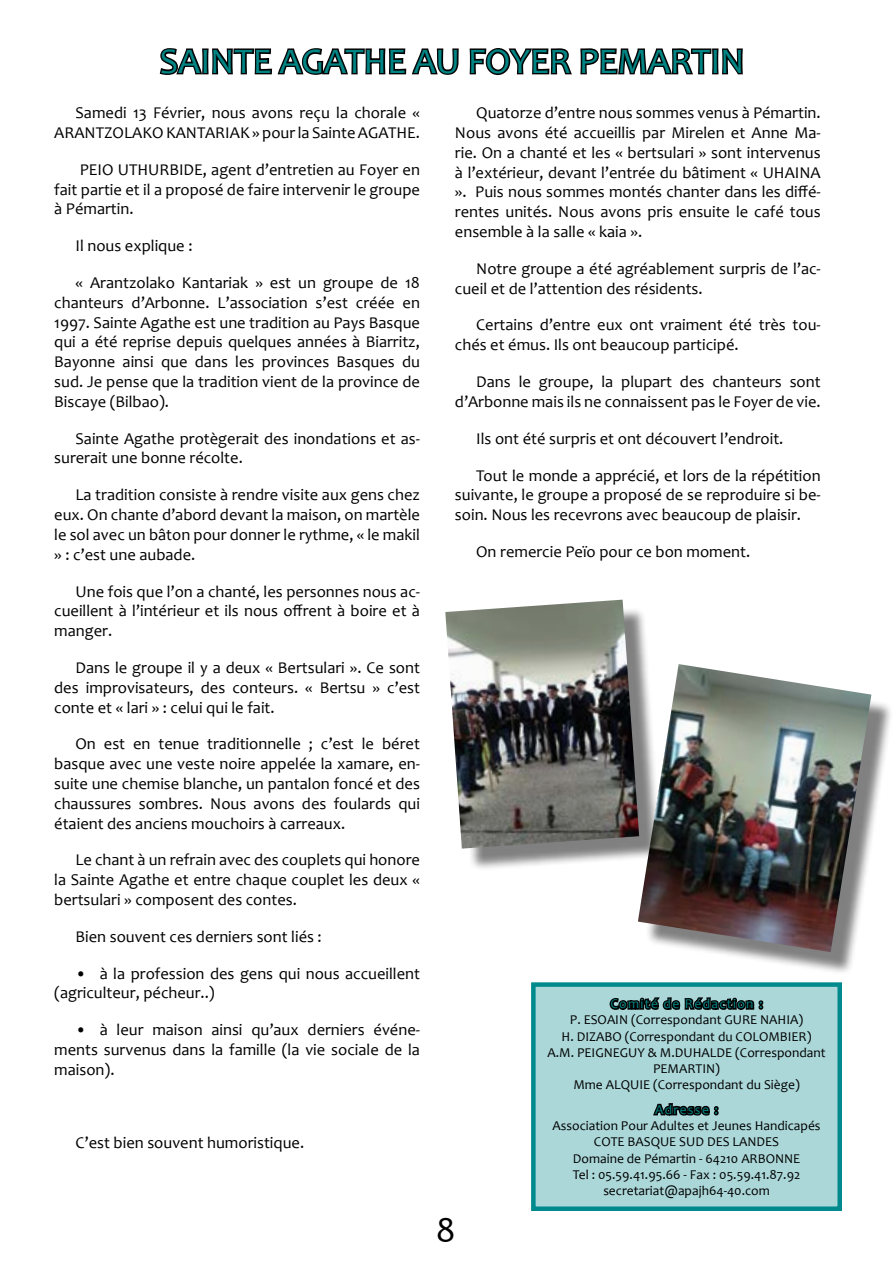
<style>
.page{position:relative;width:893px;height:1263px;background:#fff}
.page>*{position:absolute;margin:0;border:0;box-sizing:border-box;transform-origin:0 0}
.t1{font:36px "Candara";color:#008585}
.t2{font:36px "Candara";color:#000}
.t3{font:16.5px/19.8px "Candara";color:#000;text-align:justify}
.t4{font:13.5px/16.2px "Candara";color:#000;text-align:center}
.t5{font:13.5px "Candara";letter-spacing:.1em;color:#008585}
</style>
<div class="page">
<svg style="left:159px;top:48px;width:300px;height:27px"></svg>
<svg style="left:469px;top:48px;width:274px;height:27px"></svg>
<div style="left:533px;top:984px;width:307px;height:225px;background:#abd7d9"></div>
<svg style="left:609px;top:997px;width:155px;height:13px"></svg>
<svg style="left:653px;top:1103px;width:66px;height:13px"></svg>
<div style="left:531px;top:982px;width:311px;height:229px;border:4px solid #008a8d"></div>
<div style="left:452px;top:607px;width:210px;height:265px;background:#000;opacity:.5"></div>
<img style="left:445px;top:600px;width:194px;height:249px">
<div style="left:645px;top:671px;width:248px;height:305px;background:#000;opacity:.5"></div>
<img style="left:638px;top:664px;width:233px;height:288px">
<h1 class="t1" style="left:160px;top:39px;width:586px">SAINTE AGATHE AU FOYER PEMARTIN</h1>
<p class="t3" style="left:54px;top:103px;width:367px;text-align:right">Samedi 13 Février, nous avons reçu la chorale «<br>ARANTZOLAKO KANTARIAK » pour la Sainte AGATHE.</p>
<p class="t3" style="left:54px;top:159px;width:367px;text-indent:26px">PEIO UTHURBIDE, agent d’entretien au Foyer en fait partie et il a proposé de faire intervenir le groupe à Pémartin.</p>
<p class="t3" style="left:76px;top:236px;width:118px">Il nous explique :</p>
<p class="t3" style="left:54px;top:273px;width:367px;text-indent:21px">« Arantzolako Kantariak » est un groupe de 18 chanteurs d’Arbonne. L’association s’est créée en 1997. Sainte Agathe est une tradition au Pays Basque qui a été reprise depuis quelques années à Biarritz, Bayonne ainsi que dans les provinces Basques du sud. Je pense que la tradition vient de la province de Biscaye (Bilbao).</p>
<p class="t3" style="left:54px;top:428px;width:367px;text-indent:21px">Sainte Agathe protègerait des inondations et as&shy;surerait une bonne récolte.</p>
<p class="t3" style="left:54px;top:485px;width:367px;text-indent:21px">La tradition consiste à rendre visite aux gens chez eux. On chante d’abord devant la maison, on martèle le sol avec un bâton pour donner le rythme, « le makil » : c’est une aubade.</p>
<p class="t3" style="left:54px;top:581px;width:367px;text-indent:21px">Une fois que l’on a chanté, les personnes nous ac&shy;cueillent à l’intérieur et ils nous offrent à boire et à manger.</p>
<p class="t3" style="left:54px;top:657px;width:367px;text-indent:21px">Dans le groupe il y a deux « Bertsulari ». Ce sont des improvisateurs, des conteurs. « Bertsu » c’est conte et « lari » : celui qui le fait.</p>
<p class="t3" style="left:54px;top:734px;width:367px;text-indent:21px">On est en tenue traditionnelle ; c’est le béret basque avec une veste noire appelée la xamare, en&shy;suite une chemise blanche, un pantalon foncé et des chaussures sombres. Nous avons des foulards qui étaient des anciens mouchoirs à carreaux.</p>
<p class="t3" style="left:54px;top:850px;width:367px;text-indent:21px">Le chant à un refrain avec des couplets qui honore la Sainte Agathe et entre chaque couplet les deux « bertsulari » composent des contes.</p>
<p class="t3" style="left:75px;top:926px;width:248px">Bien souvent ces derniers sont liés :</p>
<p class="t3" style="left:54px;top:963px;width:367px;text-indent:21px">• à la profession des gens qui nous accueillent (agriculteur, pécheur..)</p>
<p class="t3" style="left:54px;top:1020px;width:367px;text-indent:21px">• à leur maison ainsi qu’aux derniers événe&shy;ments survenus dans la famille (la vie sociale de la maison).</p>
<p class="t3" style="left:455px;top:103px;width:367px;text-indent:21px">Quatorze d’entre nous sommes venus à Pémartin.<br>Nous avons été accueillis par Mirelen et Anne Ma&shy;rie. On a chanté et les « bertsulari » sont intervenus à l’extérieur, devant l’entrée du bâtiment « UHAINA ». Puis nous sommes montés chanter dans les diffé&shy;rentes unités. Nous avons pris ensuite le café tous ensemble à la salle « kaia ».</p>
<p class="t3" style="left:455px;top:258px;width:367px;text-indent:21px">Notre groupe a été agréablement surpris de l’ac&shy;cueil et de l’attention des résidents.</p>
<p class="t3" style="left:455px;top:315px;width:367px;text-indent:21px">Certains d’entre eux ont vraiment été très tou&shy;chés et émus. Ils ont beaucoup participé.</p>
<p class="t3" style="left:455px;top:372px;width:367px;text-align:right">Dans le groupe, la plupart des chanteurs sont d’Arbonne mais ils ne connaissent pas le Foyer de vie.</p>
<p class="t3" style="left:476px;top:428px;width:309px">Ils ont été surpris et ont découvert l’endroit.</p>
<p class="t3" style="left:455px;top:465px;width:367px;text-indent:21px">Tout le monde a apprécié, et lors de la répétition suivante, le groupe a proposé de se reproduire si be&shy;soin. Nous les recevrons avec beaucoup de plaisir.</p>
<p class="t3" style="left:476px;top:541px;width:276px">On remercie Peïo pour ce bon moment.</p>
<p class="t5" style="left:610px;top:995px;width:154px">Comité de Rédaction :</p>
<p class="t4" style="left:547px;top:1012px;width:280px">P. ESOAIN (Correspondant GURE NAHIA)<br>H. DIZABO (Correspondant du COLOMBIER)<br>A.M. PEIGNEGUY &amp; M.DUHALDE (Correspondant PEMARTIN)<br>Mme ALQUIE (Correspondant du Siège)</p>
<p class="t5" style="left:655px;top:1101px;width:64px">Adresse :</p>
<p class="t4" style="left:553px;top:1117px;width:270px">Association Pour Adultes et Jeunes Handicapés COTE BASQUE SUD DES LANDES<br>Domaine de Pémartin - 64210 ARBONNE<br>Tel : 05.59.41.95.66 - Fax : 05.59.41.87.92 secretariat@apajh64-40.com</p>
<p class="t3" style="left:75px;top:1133px;width:230px">C’est bien souvent humoristique.</p>
<h1 class="t2" style="left:436px;top:1207px;width:21px">8</h1>
</div>
